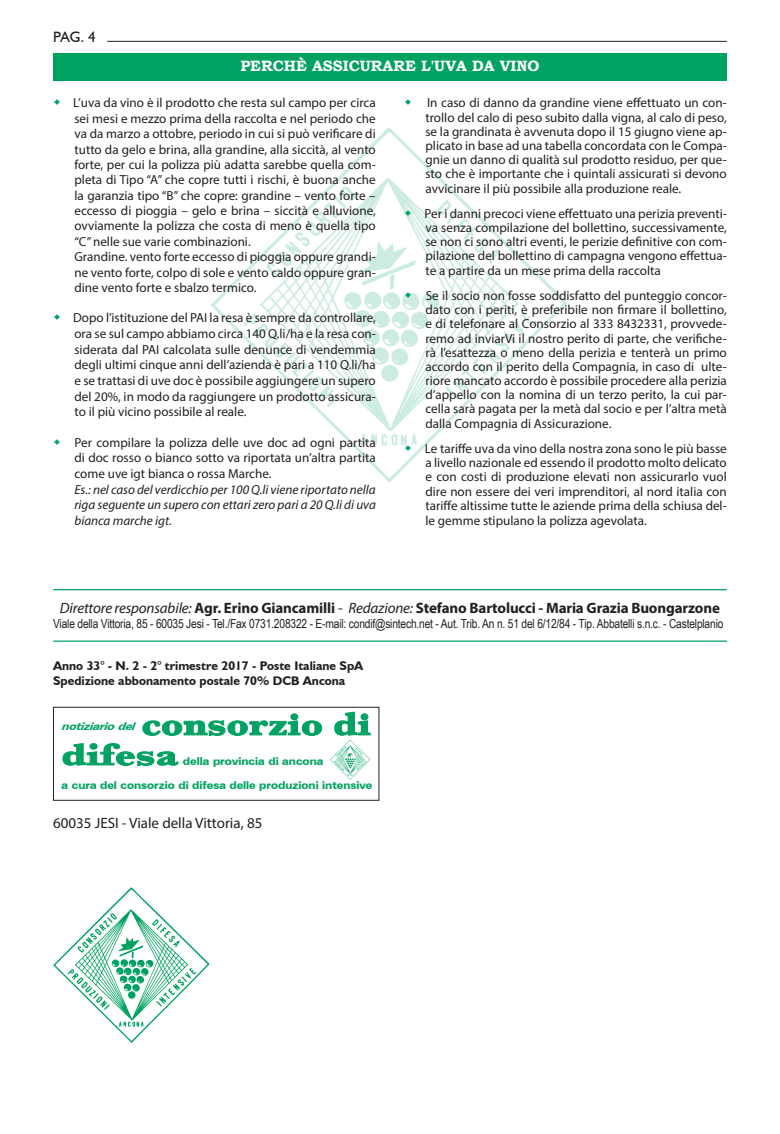
<style>
.page{position:relative;width:780px;height:1134px;background:#fff}
.page>*{position:absolute;margin:0;border:0;box-sizing:border-box;transform-origin:0 0}
.t1{font:700 15px "Myriad Pro";letter-spacing:-.01em;color:#231f20}
.t2{font:15px "Myriad Pro";color:#231f20}
.t3{font:700 15px "Bookman Old Style";color:#fff}
.t4{font:15px "Humanist 521 BT";color:#231f20}
.t5{font:13.12px/14.2px "Myriad Pro";color:#231f20;text-align:justify}
.t6{font:italic 13.12px/15.6px "Myriad Pro";color:#231f20;text-align:justify}
.t7{font:12.5px "Arial Narrow";letter-spacing:-.015em;color:#231f20}
.t8{font:700 12.5px/15px "Humanist 521 BT";color:#231f20}
.t9{font:900 expanded 10.88px "Zurich BT";color:#00a261;scale:.86 1}
.t10{font:900 expanded 10.88px "Zurich BT";color:#00a261;scale:.87 1}
.t11{font:italic 900 expanded 10.62px "Zurich BT";color:#00a261;scale:.91 1}
.s1{font-weight:400;font-style:italic}
.s2{font-weight:400}
</style>
<div class="page">
<hr style="left:107px;top:41px;width:619px;height:1px;background:#231f20">
<svg style="left:211px;top:127px;width:356px;height:355px"></svg>
<svg style="left:260px;top:177px;width:258px;height:254px"></svg>
<hr style="left:53px;top:589px;width:673px;height:1px;background:#00a261">
<hr style="left:53px;top:640px;width:673px;height:2px;background:#00a261">
<svg style="left:53px;top:887px;width:156px;height:156px"></svg>
<div style="left:53px;top:707px;width:326px;height:94px;border:1px solid #231f20"></div>
<svg style="left:62px;top:711px;width:309px;height:69px"></svg>
<div style="left:53px;top:53px;width:673px;height:28px;background:#00a261"></div>
<svg style="left:243px;top:186px;width:294px;height:221px"></svg>
<svg style="left:360px;top:433px;width:57px;height:18px"></svg>
<p class="t4" style="left:53px;top:28px;width:44px">PAG. 4</p>
<p class="t3" style="left:240px;top:57px;width:301px">PERCHÈ ASSICURARE L'UVA DA VINO</p>
<p class="t5" style="left:73px;top:95px;width:304px;line-height:15.4px;text-align:left">L’uva da vino è il prodotto che resta sul campo per circa sei mesi e mezzo prima della raccolta e nel periodo che va da marzo a ottobre, periodo in cui si può verificare di tutto da gelo e brina, alla grandine, alla siccità, al vento forte, per cui la polizza più adatta sarebbe quella com&shy;pleta di Tipo “A” che copre tutti i rischi, è buona anche la garanzia tipo “B” che copre: grandine – vento forte – eccesso di pioggia – gelo e brina – siccità e alluvione, ovviamente la polizza che costa di meno è quella tipo “C” nelle sue varie combinazioni.<br>Grandine. vento forte eccesso di pioggia oppure grandi&shy;ne vento forte, colpo di sole e vento caldo oppure gran&shy;dine vento forte e sbalzo termico.</p>
<p class="t5" style="left:73px;top:310px;width:304px;line-height:15.6px">Dopo l’istituzione del PAI la resa è sempre da controllare, ora se sul campo abbiamo circa 140 Q.li/ha e la resa con&shy;siderata dal PAI calcolata sulle denunce di vendemmia degli ultimi cinque anni dell’azienda è pari a 110 Q.li/ha e se trattasi di uve doc è possibile aggiungere un supero del 20%, in modo da raggiungere un prodotto assicura&shy;to il più vicino possibile al reale.</p>
<p class="t5" style="left:74px;top:434px;width:303px;line-height:15.6px">Per compilare la polizza delle uve doc ad ogni partita di doc rosso o bianco sotto va riportata un’altra partita come uve igt bianca o rossa Marche.</p>
<p class="t6" style="left:74px;top:481px;width:303px">Es.: nel caso del verdicchio per 100 Q.li viene riportato nella riga seguente un supero con ettari zero pari a 20 Q.li di uva bianca marche igt.</p>
<p class="t5" style="left:425px;top:96px;width:303px">In caso di danno da grandine viene effettuato un con&shy;trollo del calo di peso subito dalla vigna, al calo di peso, se la grandinata è avvenuta dopo il 15 giugno viene ap&shy;plicato in base ad una tabella concordata con le Compa&shy;gnie un danno di qualità sul prodotto residuo, per que&shy;sto che è importante che i quintali assicurati si devono avvicinare il più possibile alla produzione reale.</p>
<p class="t5" style="left:424px;top:206px;width:304px">Per i danni precoci viene effettuato una perizia preventi&shy;va senza compilazione del bollettino, successivamente, se non ci sono altri eventi, le perizie definitive con com&shy;pilazione del bollettino di campagna vengono effettua&shy;te a partire da un mese prima della raccolta</p>
<p class="t5" style="left:425px;top:288px;width:303px">Se il socio non fosse soddisfatto del punteggio concor&shy;dato con i periti, è preferibile non firmare il bollettino, e di telefonare al Consorzio al 333 8432331, provvede&shy;remo ad inviarVi il nostro perito di parte, che verifiche&shy;rà l’esattezza o meno della perizia e tenterà un primo accordo con il perito della Compagnia, in caso di ulte&shy;riore mancato accordo è possibile procedere alla perizia d’appello con la nomina di un terzo perito, la cui par&shy;cella sarà pagata per la metà dal socio e per l’altra metà dalla Compagnia di Assicurazione.</p>
<p class="t5" style="left:425px;top:441px;width:303px">Le tariffe uva da vino della nostra zona sono le più basse a livello nazionale ed essendo il prodotto molto delicato e con costi di produzione elevati non assicurarlo vuol dire non essere dei veri imprenditori, al nord italia con tariffe altissime tutte le aziende prima della schiusa del&shy;le gemme stipulano la polizza agevolata.</p>
<p class="t1" style="left:60px;top:598px;width:661px"><span class="s1">Direttore responsabile:</span> Agr. Erino Giancamilli <span class="s2">-</span> <span class="s1">Redazione:</span> Stefano Bartolucci - Maria Grazia Buongarzone</p>
<p class="t7" style="left:53px;top:614px;width:671px">Viale della Vittoria, 85 - 60035 Jesi - Tel./Fax 0731.208322 - E-mail: condif@sintech.net - Aut. Trib. An n. 51 del 6/12/84 - Tip. Abbatelli s.n.c. - Castelplanio</p>
<p class="t8" style="left:53px;top:658px;width:311px">Anno 33° - N. 2 - 2° trimestre 2017 - Poste Italiane SpA<br>Spedizione abbonamento postale 70% DCB Ancona</p>
<p class="t11" style="left:61px;top:720px;width:87px">notiziariodel</p>
<p class="t10" style="left:183px;top:755px;width:163px">della provincia di ancona</p>
<p class="t9" style="left:62px;top:779px;width:363px">a cura del consorzio di difesa delle produzioni intensive</p>
<p class="t2" style="left:53px;top:813px;width:211px">60035 JESI - Viale della Vittoria, 85</p>
</div>
